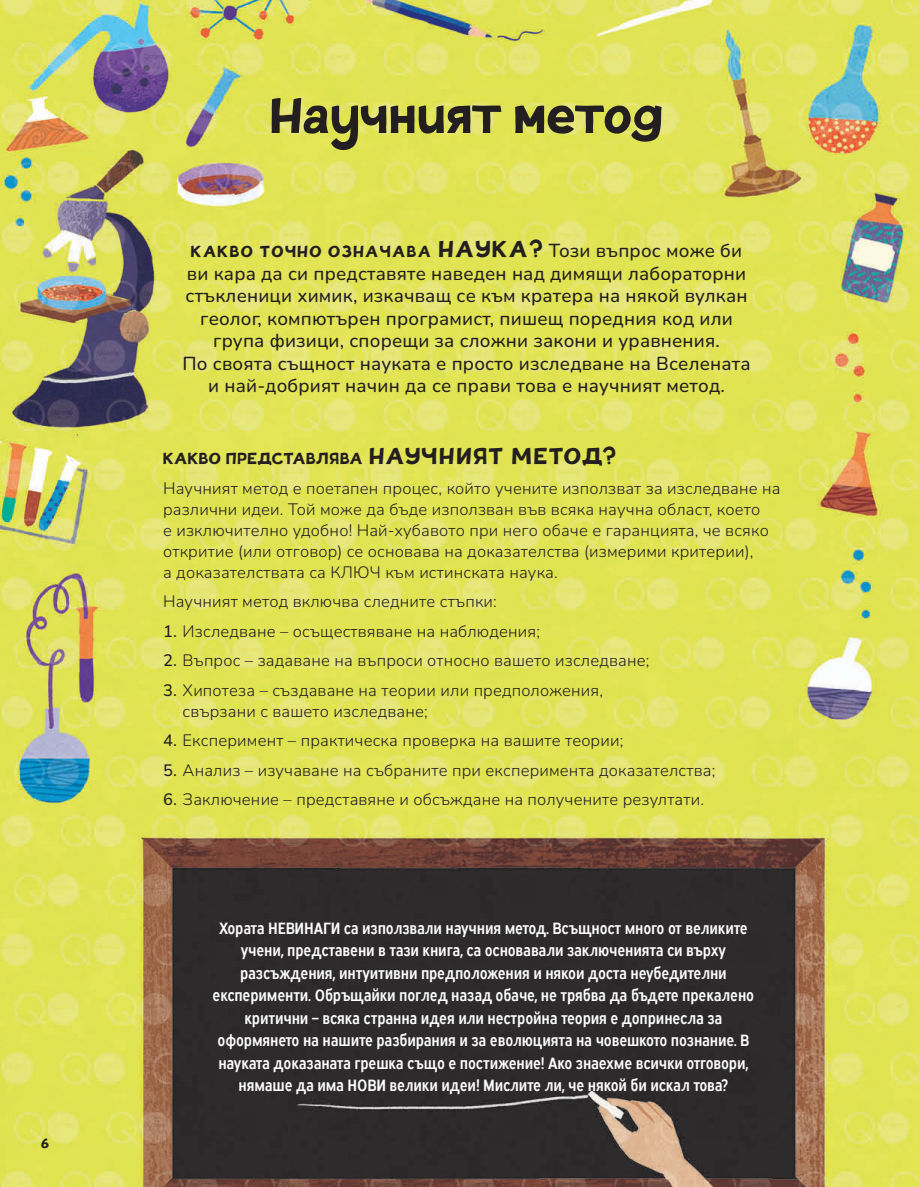
<style>
.page{position:relative;width:919px;height:1187px;background:#fff}
.page>*{position:absolute;margin:0;border:0;box-sizing:border-box;transform-origin:0 0}
.A_head_K{font:700 64.5px "Tovari Sans";letter-spacing:.005em;color:#231f20}
.Intro_gotham{font:700 21px "Tovari Sans";letter-spacing:.07em;color:#231f20}
.B_head_K{font:700 21px "Tovari Sans";letter-spacing:.025em;color:#231f20}
.Intro_gotham-2{font:500 18.75px/22.5px "Nunito";letter-spacing:.01em;color:#231f20;text-align:center}
.t1{font:700 18px "Tovari Sans";color:#231f20}
.text_gotham{font:300 16.5px/21px "Nunito";letter-spacing:.01em;color:#231f20}
.boxout_K{font:16.5px/22.5px "Expressway Cd Sb";letter-spacing:-.01em;color:#fcfcfc;text-align:center;scale:1.1 1}
.s1{font-size:30px}
.s2{font-family:"Nunito";font-weight:500;font-size:18.75px}
.s3{font-weight:500}
</style>
<div class="page">
<img style="left:0;top:0;width:918px;height:1186px">
<p class="t1" style="left:41px;top:1134px;width:9px">6</p>
<p class="A_head_K" style="left:270px;top:84px;width:394px">Научният метод</p>
<p class="Intro_gotham" style="left:191px;top:241px;width:552px">КАКВО ТОЧНО ОЗНАЧАВА <span class="s1">НАУКА?</span> <span class="s2">Този въпрос може би</span></p>
<p class="Intro_gotham-2" style="left:182px;top:261px;width:569px">ви кара да си представяте наведен над димящи лабораторни стъкленици химик, изкачващ се към кратера на някой вулкан геолог, компютърен програмист, пишещ поредния код или група физици, спорещи за сложни закони и уравнения.<br>По своята същност науката е просто изследване на Вселената и най-добрият начин да се прави това е научният метод.</p>
<p class="B_head_K" style="left:163px;top:448px;width:454px">КАКВО ПРЕДСТАВЛЯВА <span class="s1">НАУЧНИЯТ МЕТОД?</span></p>
<p class="text_gotham" style="left:163px;top:477px;width:619px">Научният метод е поетапен процес, който учените използват за изследване на различни идеи. Той може да бъде използван във всяка научна област, което<br>е изключително удобно! Най-хубавото при него обаче е гаранцията, че всяко откритие (или отговор) се основава на доказателства (измерими критерии),<br>а доказателствата са КЛЮЧ към истинската наука.</p>
<p class="text_gotham" style="left:163px;top:590px;width:335px">Научният метод включва следните стъпки:</p>
<p class="text_gotham" style="left:163px;top:620px;width:378px"><span class="s3">1.</span> Изследване – осъществяване на наблюдения;</p>
<p class="text_gotham" style="left:163px;top:649px;width:487px"><span class="s3">2.</span> Въпрос – задаване на въпроси относно вашето изследване;</p>
<p class="text_gotham" style="left:182px;top:679px;width:422px;text-indent:-20px"><span class="s3">3.</span> Хипотеза – създаване на теории или предположения, свързани с вашето изследване;</p>
<p class="text_gotham" style="left:163px;top:729px;width:462px"><span class="s3">4.</span> Експеримент – практическа проверка на вашите теории;</p>
<p class="text_gotham" style="left:163px;top:759px;width:553px"><span class="s3">5.</span> Анализ – изучаване на събраните при експеримента доказателства;</p>
<p class="text_gotham" style="left:163px;top:788px;width:542px"><span class="s3">6.</span> Заключение – представяне и обсъждане на получените резултати.</p>
<p class="boxout_K" style="left:213px;top:914px;width:494px">Хората НЕВИНАГИ са използвали научния метод. Всъщност много от великите учени, представени в тази книга, са основавали заключенията си върху разсъждения, интуитивни предположения и някои доста неубедителни експерименти. Обръщайки поглед назад обаче, не трябва да бъдете прекалено критични – всяка странна идея или нестройна теория е допринесла за оформянето на нашите разбирания и за еволюцията на човешкото познание. В науката доказаната грешка също е постижение! Ако знаехме всички отговори, нямаше да има НОВИ велики идеи! Мислите ли, че някой би искал това?</p>
</div>
